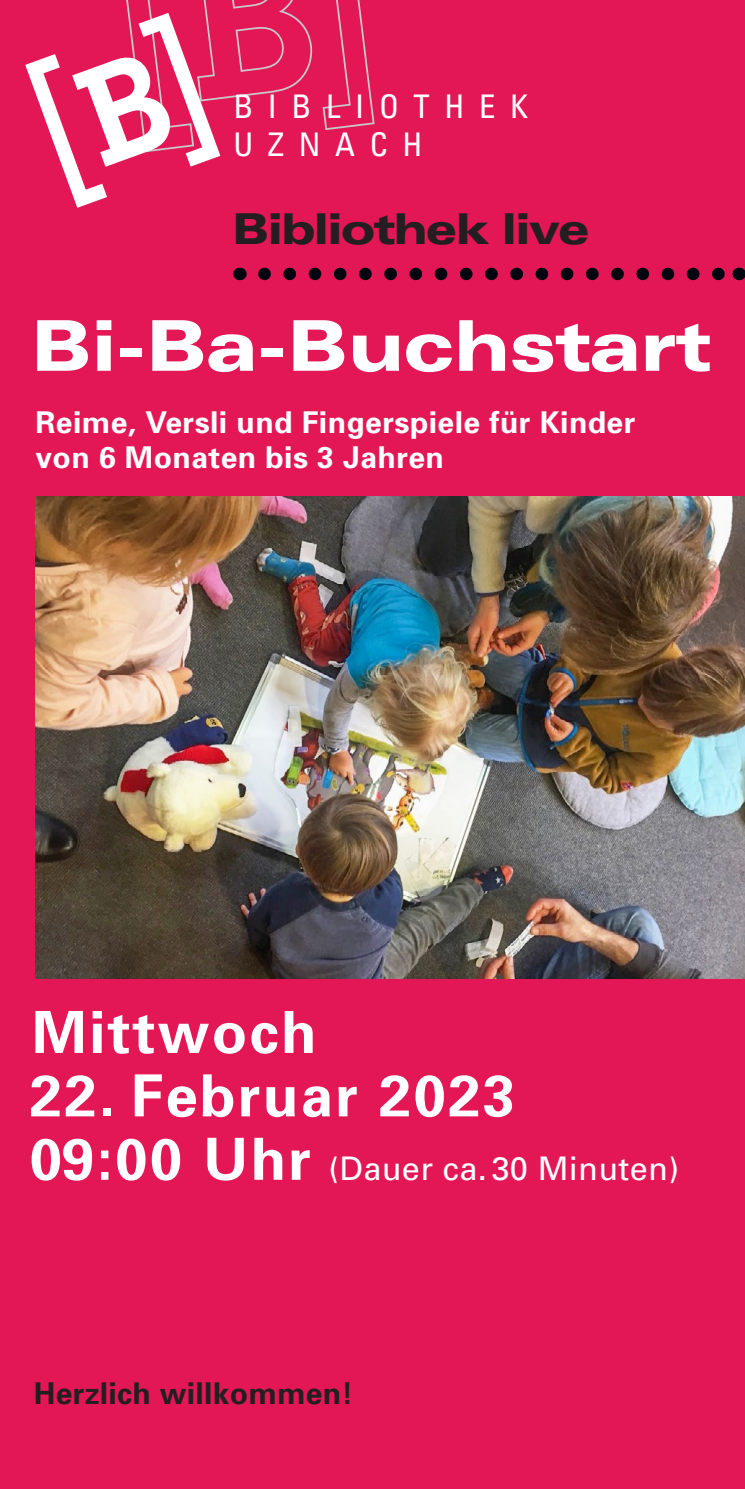
<style>
.page{position:relative;width:745px;height:1489px;background:#fff}
.page>*{position:absolute;margin:0;border:0;box-sizing:border-box;transform-origin:0 0}
.t1{font:900 expanded 70px "Univers";letter-spacing:-.02em;color:#fff}
.t2{font:700 58px "Univers";letter-spacing:.04em;color:#fff}
.t3{font:900 expanded 42.5px "Univers";letter-spacing:-.05em;color:#231f20}
.t4{font:32.5px "Univers";letter-spacing:.01em;color:#fff}
.t5{font:condensed 32.5px/37.5px "Univers";letter-spacing:.45em;color:#fff}
.t6{font:700 30px/35px "Univers";letter-spacing:.015em;color:#fff}
.t7{font:700 30px "Univers";letter-spacing:.01em;color:#231f20}
.s1{font-weight:700;font-size:58px}
</style>
<div class="page">
<div style="left:0;top:0;width:744px;height:1488px;background:#e31756"></div>
<svg style="left:322px;top:0;width:52px;height:130px"></svg>
<svg style="left:25px;top:0;width:288px;height:208px"></svg>
<svg style="left:264px;top:268px;width:461px;height:12px"></svg>
<svg style="left:239px;top:268px;width:1px;height:12px"></svg>
<svg style="left:738px;top:268px;width:1px;height:12px"></svg>
<img style="left:35px;top:496px;width:709px;height:482px">
<hr style="left:744px;top:1098px;width:1px;height:390px;background:#e31756">
<hr style="left:744px;top:0;width:1px;height:780px;background:#e31756">
<p class="t5" style="left:233px;top:87px;width:296px">BIBLIOTHEK<br>UZNACH</p>
<h3 class="t3" style="left:231px;top:204px;width:359px">Bibliothek live</h3>
<h1 class="t1" style="left:30px;top:305px;width:682px">Bi-Ba-Buchstart</h1>
<p class="t6" style="left:35px;top:405px;width:601px">Reime, Versli und Fingerspiele für Kinder von 6 Monaten bis 3 Jahren</p>
<h2 class="t2" style="left:32px;top:997px;width:286px">Mittwoch</h2>
<h2 class="t2" style="left:30px;top:1060px;width:486px">22. Februar 2023</h2>
<p class="t4" style="left:30px;top:1149px;width:650px"><span class="s1">09:00 Uhr</span> (Dauer ca. 30 Minuten)</p>
<p class="t7" style="left:34px;top:1375px;width:321px">Herzlich willkommen!</p>
</div>
